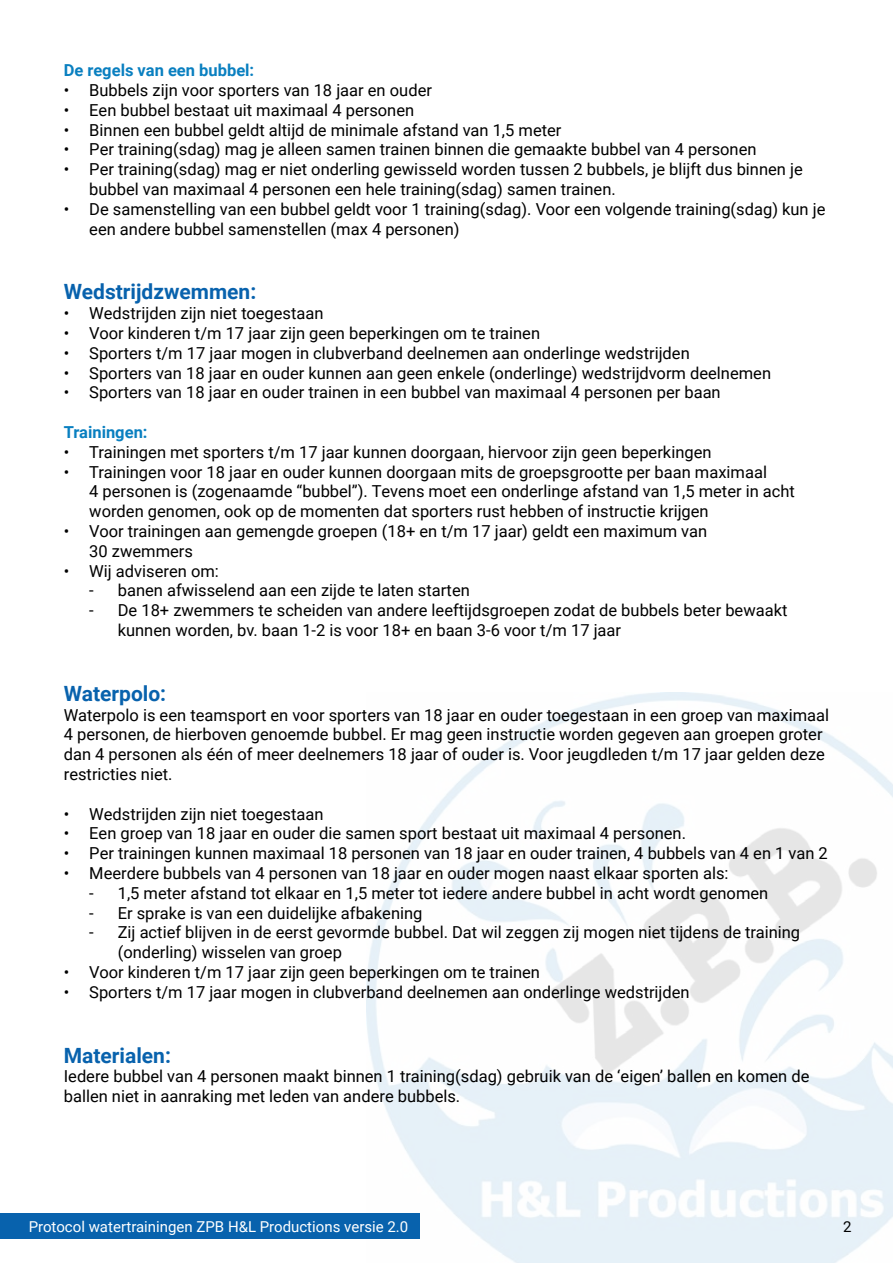
<style>
.page{position:relative;width:893px;height:1263px;background:#fff}
.page>*{position:absolute;margin:0;border:0;box-sizing:border-box;transform-origin:0 0}
.t1{font:700 21px "Roboto";color:#0862ad}
.t2{font:16.5px/19.8px "Roboto";color:#000}
.t3{font:700 16.5px "Roboto";color:#097fc0}
.t4{font:15px "Roboto";color:#fff}
.t5{font:15px "Roboto";color:#000}
</style>
<div class="page">
<img style="left:367px;top:692px;width:526px;height:571px">
<div style="left:0;top:1213px;width:420px;height:26px;background:#0862ad"></div>
<p class="t3" style="left:64px;top:59px;width:192px">De regels van een bubbel:</p>
<p class="t2" style="left:64px;top:80px;width:370px">• Bubbels zijn voor sporters van 18 jaar en ouder</p>
<p class="t2" style="left:64px;top:99px;width:352px">• Een bubbel bestaat uit maximaal 4 personen</p>
<p class="t2" style="left:64px;top:119px;width:499px">• Binnen een bubbel geldt altijd de minimale afstand van 1,5 meter</p>
<p class="t2" style="left:64px;top:139px;width:694px">• Per training(sdag) mag je alleen samen trainen binnen die gemaakte bubbel van 4 personen</p>
<p class="t2" style="left:89px;top:159px;width:715px;text-indent:-25px">• Per training(sdag) mag er niet onderling gewisseld worden tussen 2 bubbels, je blijft dus binnen je bubbel van maximaal 4 personen een hele training(sdag) samen trainen.</p>
<p class="t2" style="left:89px;top:198px;width:738px;text-indent:-25px">• De samenstelling van een bubbel geldt voor 1 training(sdag). Voor een volgende training(sdag) kun je een andere bubbel samenstellen (max 4 personen)</p>
<p class="t1" style="left:64px;top:277px;width:194px">Wedstrijdzwemmen:</p>
<p class="t2" style="left:64px;top:303px;width:261px">• Wedstrijden zijn niet toegestaan</p>
<p class="t2" style="left:64px;top:323px;width:478px">• Voor kinderen t/m 17 jaar zijn geen beperkingen om te trainen</p>
<p class="t2" style="left:64px;top:342px;width:627px">• Sporters t/m 17 jaar mogen in clubverband deelnemen aan onderlinge wedstrijden</p>
<p class="t2" style="left:64px;top:362px;width:709px">• Sporters van 18 jaar en ouder kunnen aan geen enkele (onderlinge) wedstrijdvorm deelnemen</p>
<p class="t2" style="left:64px;top:382px;width:658px">• Sporters van 18 jaar en ouder trainen in een bubbel van maximaal 4 personen per baan</p>
<p class="t3" style="left:64px;top:421px;width:85px">Trainingen:</p>
<p class="t2" style="left:64px;top:441px;width:649px">• Trainingen met sporters t/m 17 jaar kunnen doorgaan, hiervoor zijn geen beperkingen</p>
<p class="t2" style="left:89px;top:461px;width:707px;text-indent:-25px">• Trainingen voor 18 jaar en ouder kunnen doorgaan mits de groepsgrootte per baan maximaal<br>4 personen is (zogenaamde “bubbel”). Tevens moet een onderlinge afstand van 1,5 meter in acht worden genomen, ook op de momenten dat sporters rust hebben of instructie krijgen</p>
<p class="t2" style="left:89px;top:521px;width:619px;text-indent:-25px">• Voor trainingen aan gemengde groepen (18+ en t/m 17 jaar) geldt een maximum van<br>30 zwemmers</p>
<p class="t2" style="left:64px;top:560px;width:157px">• Wij adviseren om:</p>
<p class="t2" style="left:89px;top:580px;width:382px">- banen afwisselend aan een zijde te laten starten</p>
<p class="t2" style="left:118px;top:600px;width:671px;text-indent:-28px">- De 18+ zwemmers te scheiden van andere leeftijdsgroepen zodat de bubbels beter bewaakt kunnen worden, bv. baan 1-2 is voor 18+ en baan 3-6 voor t/m 17 jaar</p>
<p class="t1" style="left:64px;top:679px;width:104px">Waterpolo:</p>
<p class="t2" style="left:64px;top:704px;width:767px">Waterpolo is een teamsport en voor sporters van 18 jaar en ouder toegestaan in een groep van maximaal 4 personen, de hierboven genoemde bubbel. Er mag geen instructie worden gegeven aan groepen groter dan 4 personen als één of meer deelnemers 18 jaar of ouder is. Voor jeugdleden t/m 17 jaar gelden deze restricties niet.</p>
<p class="t2" style="left:64px;top:803px;width:261px">• Wedstrijden zijn niet toegestaan</p>
<p class="t2" style="left:64px;top:823px;width:624px">• Een groep van 18 jaar en ouder die samen sport bestaat uit maximaal 4 personen.</p>
<p class="t2" style="left:64px;top:843px;width:766px">• Per trainingen kunnen maximaal 18 personen van 18 jaar en ouder trainen, 4 bubbels van 4 en 1 van 2</p>
<p class="t2" style="left:64px;top:863px;width:666px">• Meerdere bubbels van 4 personen van 18 jaar en ouder mogen naast elkaar sporten als:</p>
<p class="t2" style="left:89px;top:882px;width:681px">- 1,5 meter afstand tot elkaar en 1,5 meter tot iedere andere bubbel in acht wordt genomen</p>
<p class="t2" style="left:89px;top:902px;width:335px">- Er sprake is van een duidelijke afbakening</p>
<p class="t2" style="left:118px;top:922px;width:684px;text-indent:-28px">- Zij actief blijven in de eerst gevormde bubbel. Dat wil zeggen zij mogen niet tijdens de training (onderling) wisselen van groep</p>
<p class="t2" style="left:64px;top:962px;width:478px">• Voor kinderen t/m 17 jaar zijn geen beperkingen om te trainen</p>
<p class="t2" style="left:64px;top:981px;width:627px">• Sporters t/m 17 jaar mogen in clubverband deelnemen aan onderlinge wedstrijden</p>
<p class="t1" style="left:64px;top:1040px;width:109px">Materialen:</p>
<p class="t2" style="left:64px;top:1066px;width:747px">Iedere bubbel van 4 personen maakt binnen 1 training(sdag) gebruik van de ‘eigen’ ballen en komen de ballen niet in aanraking met leden van andere bubbels.</p>
<p class="t4" style="left:29px;top:1216px;width:381px">Protocol watertrainingen ZPB H&amp;L Productions versie 2.0</p>
<p class="t5" style="left:843px;top:1216px;width:10px">2</p>
</div>
